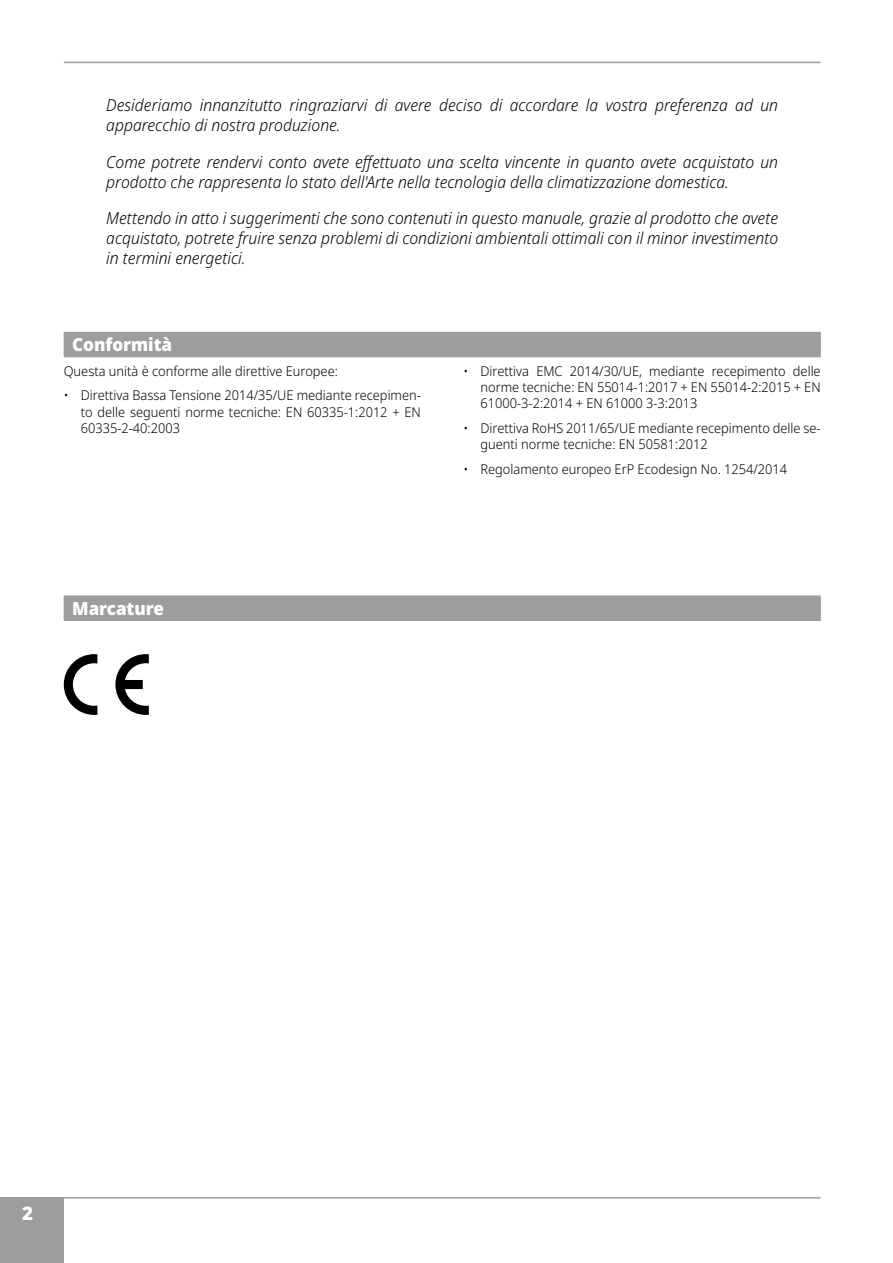
<style>
.page{position:relative;width:893px;height:1263px;background:#fff}
.page>*{position:absolute;margin:0;border:0;box-sizing:border-box;transform-origin:0 0}
.t1{font:900 18.75px "Noto Sans";color:#fff}
.t2{font:900 18px "Noto Sans";letter-spacing:-.005em;color:#fff;scale:.95 1}
.t3{font:italic 300 16.5px/19.8px "Noto Sans";color:#000;scale:.95 1}
.t4{font:300 13.5px/16.2px "Noto Sans";color:#000;text-align:justify;scale:.95 1}
</style>
<div class="page">
<hr style="left:64px;top:1197px;width:757px;height:1px;background:#9d9d9c">
<div style="left:0;top:1197px;width:64px;height:66px;background:#9d9d9c"></div>
<hr style="left:64px;top:62px;width:757px;height:1px;background:#9d9d9c">
<div style="left:64px;top:597px;width:757px;height:24px;background:#9d9d9c"></div>
<div style="left:64px;top:595px;width:757px;height:24px;background:#9d9d9c"></div>
<svg style="left:115px;top:654px;width:34px;height:61px"></svg>
<svg style="left:64px;top:654px;width:33px;height:61px"></svg>
<div style="left:64px;top:333px;width:757px;height:24px;background:#9d9d9c"></div>
<div style="left:64px;top:332px;width:757px;height:24px;background:#9d9d9c"></div>
<p class="t3" style="left:106px;top:96px;width:709px">Desideriamo innanzitutto ringraziarvi di avere deciso di accordare la vostra preferenza ad un apparecchio di nostra produzione.</p>
<p class="t3" style="left:106px;top:152px;width:709px">Come potrete rendervi conto avete effettuato una scelta vincente in quanto avete acquistato un prodotto che rappresenta lo stato dell'Arte nella tecnologia della climatizzazione domestica.</p>
<p class="t3" style="left:106px;top:209px;width:709px;text-align:justify">Mettendo in atto i suggerimenti che sono contenuti in questo manuale, grazie al prodotto che avete acquistato, potrete fruire senza problemi di condizioni ambientali ottimali con il minor investimento in termini energetici.</p>
<p class="t2" style="left:72px;top:331px;width:107px">Conformità</p>
<p class="t4" style="left:64px;top:363px;width:290px">Questa unità è conforme alle direttive Europee:</p>
<p class="t4" style="left:81px;top:388px;width:360px;text-indent:-17px">• Direttiva Bassa Tensione 2014/35/UE mediante recepimen&shy;to delle seguenti norme tecniche: EN 60335-1:2012 + EN 60335-2-40:2003</p>
<p class="t4" style="left:480px;top:363px;width:360px;text-indent:-17px">• Direttiva EMC 2014/30/UE, mediante recepimento delle norme tecniche: EN 55014-1:2017 + EN 55014-2:2015 + EN 61000-3-2:2014 + EN 61000 3-3:2013</p>
<p class="t4" style="left:480px;top:420px;width:360px;text-indent:-17px">• Direttiva RoHS 2011/65/UE mediante recepimento delle se&shy;guenti norme tecniche: EN 50581:2012</p>
<p class="t4" style="left:463px;top:461px;width:342px">• Regolamento europeo ErP Ecodesign No. 1254/2014</p>
<p class="t2" style="left:72px;top:594px;width:98px">Marcature</p>
<p class="t1" style="left:22px;top:1199px;width:12px">2</p>
</div>
